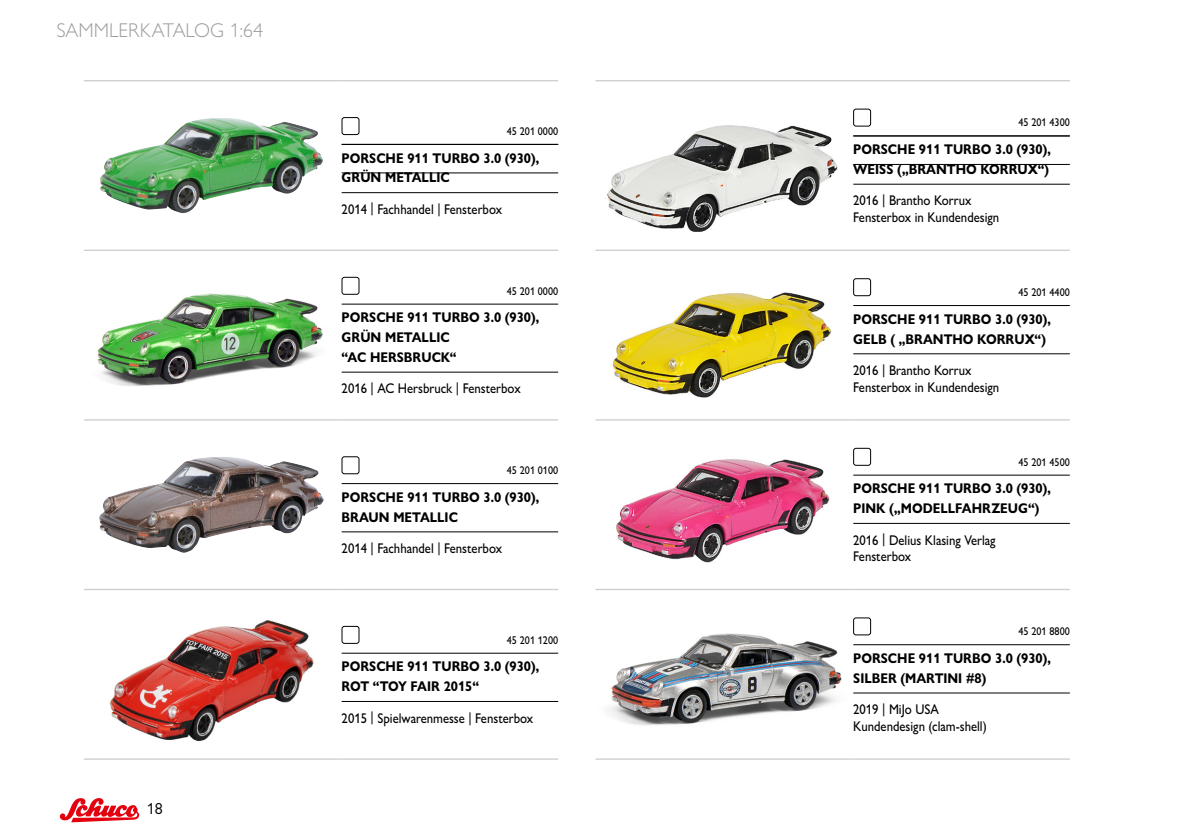
<style>
.page{position:relative;width:1191px;height:840px;background:#fff}
.page>*{position:absolute;margin:0;border:0;box-sizing:border-box;transform-origin:0 0}
.t1{font:300 20px "Gill Sans Nova";color:#9c9d9d}
.t2{font:16px "Gill Sans Nova";color:#000}
.t3{font:700 14px/19.8px "Gill Sans Nova";color:#000;scale:.9 1}
.t4{font:500 14px/17px "Gill Sans Nova";color:#000;scale:.9 1}
.t5{font:500 11.2px "Gill Sans Nova";color:#000;scale:.9 1}
</style>
<div class="page">
<svg style="left:59px;top:798px;width:81px;height:23px"></svg>
<hr style="left:84px;top:80px;width:258px;height:1px;background:#cfd0d0">
<hr style="left:342px;top:80px;width:216px;height:1px;background:#cfd0d0">
<hr style="left:84px;top:249px;width:258px;height:2px;background:#cfd0d0">
<hr style="left:342px;top:249px;width:216px;height:2px;background:#cfd0d0">
<hr style="left:84px;top:419px;width:258px;height:1px;background:#cfd0d0">
<hr style="left:342px;top:419px;width:216px;height:1px;background:#cfd0d0">
<hr style="left:84px;top:758px;width:258px;height:1px;background:#cfd0d0">
<hr style="left:342px;top:758px;width:216px;height:1px;background:#cfd0d0">
<hr style="left:84px;top:588px;width:258px;height:2px;background:#cfd0d0">
<hr style="left:342px;top:588px;width:216px;height:2px;background:#cfd0d0">
<img style="left:100px;top:118px;width:223px;height:95px">
<hr style="left:342px;top:192px;width:216px;height:1px;background:#000">
<hr style="left:342px;top:172px;width:216px;height:1px;background:#000">
<hr style="left:342px;top:144px;width:216px;height:1px;background:#000">
<div style="left:342px;top:117px;width:17px;height:18px;border:1px solid #000;border-radius:2px"></div>
<img style="left:97px;top:278px;width:245px;height:108px">
<hr style="left:342px;top:371px;width:216px;height:1px;background:#000">
<hr style="left:342px;top:303px;width:216px;height:1px;background:#000">
<div style="left:342px;top:277px;width:17px;height:17px;border:1px solid #000;border-radius:2px"></div>
<img style="left:99px;top:457px;width:225px;height:95px">
<hr style="left:342px;top:531px;width:216px;height:1px;background:#000">
<hr style="left:342px;top:483px;width:216px;height:1px;background:#000">
<div style="left:342px;top:456px;width:17px;height:18px;border:1px solid #000;border-radius:2px"></div>
<img style="left:110px;top:620px;width:204px;height:122px">
<hr style="left:342px;top:700px;width:216px;height:1px;background:#000">
<hr style="left:342px;top:652px;width:216px;height:1px;background:#000">
<div style="left:342px;top:625px;width:17px;height:18px;border:1px solid #000;border-radius:2px"></div>
<hr style="left:595px;top:80px;width:258px;height:1px;background:#cfd0d0">
<hr style="left:853px;top:80px;width:216px;height:1px;background:#cfd0d0">
<hr style="left:595px;top:249px;width:258px;height:2px;background:#cfd0d0">
<hr style="left:853px;top:249px;width:216px;height:2px;background:#cfd0d0">
<hr style="left:595px;top:419px;width:258px;height:1px;background:#cfd0d0">
<hr style="left:853px;top:419px;width:216px;height:1px;background:#cfd0d0">
<hr style="left:595px;top:588px;width:258px;height:2px;background:#cfd0d0">
<hr style="left:853px;top:588px;width:216px;height:2px;background:#cfd0d0">
<hr style="left:595px;top:758px;width:258px;height:1px;background:#cfd0d0">
<hr style="left:853px;top:758px;width:216px;height:1px;background:#cfd0d0">
<img style="left:607px;top:125px;width:231px;height:107px">
<hr style="left:853px;top:184px;width:216px;height:1px;background:#000">
<hr style="left:853px;top:164px;width:216px;height:1px;background:#000">
<hr style="left:853px;top:135px;width:216px;height:1px;background:#000">
<div style="left:853px;top:109px;width:18px;height:17px;border:1px solid #000;border-radius:2px"></div>
<img style="left:612px;top:292px;width:219px;height:106px">
<hr style="left:853px;top:353px;width:216px;height:1px;background:#000">
<hr style="left:853px;top:305px;width:216px;height:1px;background:#000">
<div style="left:853px;top:278px;width:18px;height:18px;border:1px solid #000;border-radius:2px"></div>
<img style="left:616px;top:459px;width:214px;height:104px">
<hr style="left:853px;top:522px;width:216px;height:1px;background:#000">
<hr style="left:853px;top:474px;width:216px;height:1px;background:#000">
<div style="left:853px;top:447px;width:18px;height:18px;border:1px solid #000;border-radius:2px"></div>
<img style="left:608px;top:633px;width:234px;height:93px">
<hr style="left:853px;top:692px;width:216px;height:1px;background:#000">
<hr style="left:853px;top:644px;width:216px;height:1px;background:#000">
<div style="left:853px;top:617px;width:18px;height:18px;border:1px solid #000;border-radius:2px"></div>
<h1 class="t1" style="left:57px;top:18px;width:208px">SAMMLERKATALOG 1:64</h1>
<p class="t2" style="left:147px;top:798px;width:17px">18</p>
<p class="t5" style="left:507px;top:124px;width:59px">45 201 0000</p>
<p class="t3" style="left:342px;top:148px;width:221px">PORSCHE 911 TURBO 3.0 (930),<br>GRÜN METALLIC</p>
<p class="t4" style="left:342px;top:200px;width:180px">2014 | Fachhandel | Fensterbox</p>
<p class="t5" style="left:507px;top:284px;width:59px">45 201 0000</p>
<p class="t3" style="left:342px;top:307px;width:221px">PORSCHE 911 TURBO 3.0 (930),<br>GRÜN METALLIC<br>“AC HERSBRUCK“</p>
<p class="t4" style="left:342px;top:379px;width:200px">2016 | AC Hersbruck | Fensterbox</p>
<p class="t5" style="left:507px;top:463px;width:59px">45 201 0100</p>
<p class="t3" style="left:342px;top:487px;width:221px">PORSCHE 911 TURBO 3.0 (930),<br>BRAUN METALLIC</p>
<p class="t4" style="left:342px;top:539px;width:180px">2014 | Fachhandel | Fensterbox</p>
<p class="t5" style="left:507px;top:632px;width:59px">45 201 1200</p>
<p class="t3" style="left:342px;top:656px;width:221px">PORSCHE 911 TURBO 3.0 (930),<br>ROT “TOY FAIR 2015“</p>
<p class="t4" style="left:342px;top:708px;width:214px">2015 | Spielwarenmesse | Fensterbox</p>
<p class="t5" style="left:1018px;top:116px;width:59px">45 201 4300</p>
<p class="t3" style="left:853px;top:139px;width:221px">PORSCHE 911 TURBO 3.0 (930),<br>WEISS („BRANTHO KORRUX“)</p>
<p class="t4" style="left:853px;top:192px;width:164px">2016 | Brantho Korrux<br>Fensterbox in Kundendesign</p>
<p class="t5" style="left:1018px;top:285px;width:59px">45 201 4400</p>
<p class="t3" style="left:853px;top:309px;width:221px">PORSCHE 911 TURBO 3.0 (930),<br>GELB ( „BRANTHO KORRUX“)</p>
<p class="t4" style="left:853px;top:361px;width:164px">2016 | Brantho Korrux<br>Fensterbox in Kundendesign</p>
<p class="t5" style="left:1018px;top:455px;width:59px">45 201 4500</p>
<p class="t3" style="left:853px;top:478px;width:221px">PORSCHE 911 TURBO 3.0 (930),<br>PINK („MODELLFAHRZEUG“)</p>
<p class="t4" style="left:853px;top:531px;width:160px">2016 | Delius Klasing Verlag<br>Fensterbox</p>
<p class="t5" style="left:1018px;top:624px;width:59px">45 201 8800</p>
<p class="t3" style="left:853px;top:648px;width:221px">PORSCHE 911 TURBO 3.0 (930),<br>SILBER (MARTINI #8)</p>
<p class="t4" style="left:853px;top:700px;width:150px">2019 | MiJo USA<br>Kundendesign (clam-shell)</p>
</div>
